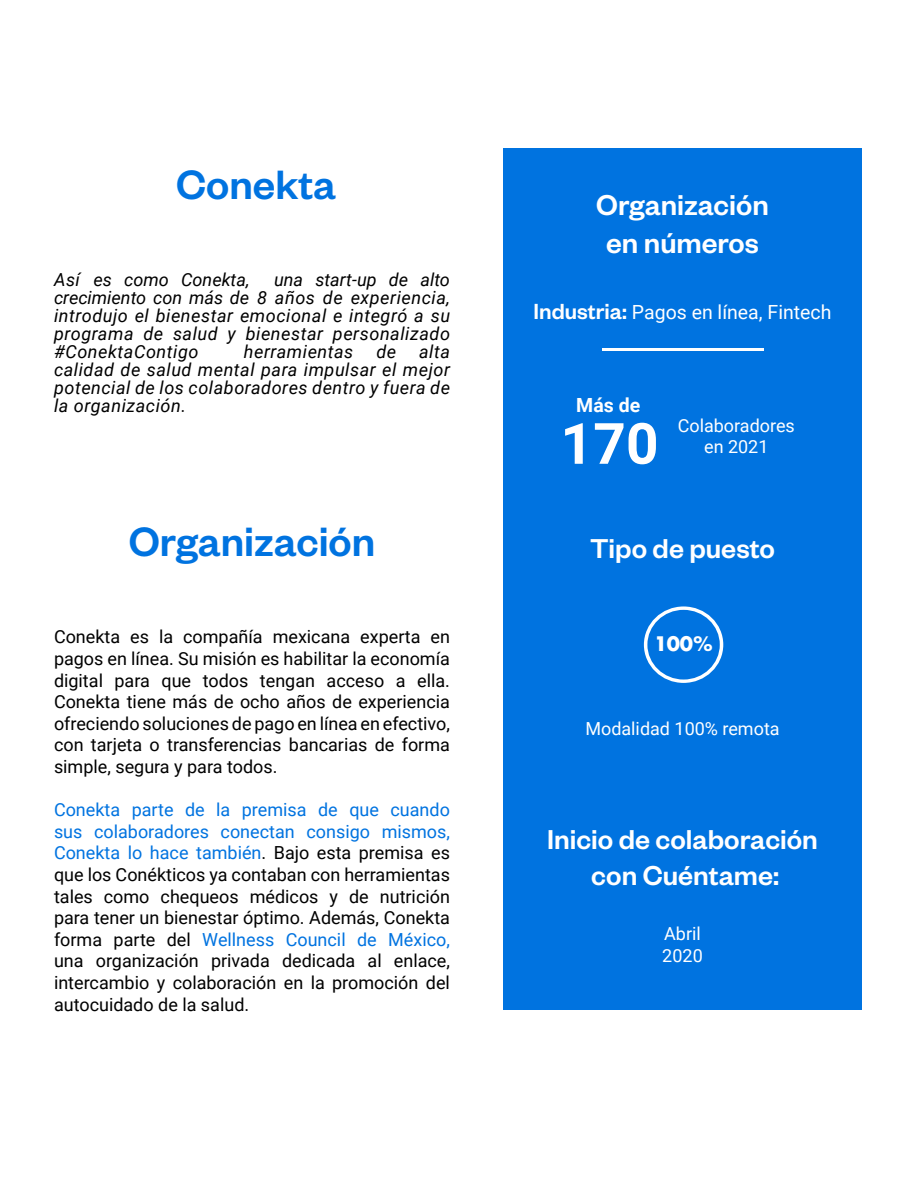
<style>
.page{position:relative;width:918px;height:1188px;background:#fff}
.page>*{position:absolute;margin:0;border:0;box-sizing:border-box;transform-origin:0 0}
.t1{font:700 57px "Roboto";color:#fff}
.t2{font:500 45px "Founders Grotesk";color:#0073e0}
.t3{font:500 31.5px/37.8px "Founders Grotesk";color:#fff;text-align:center}
.t4{font:500 30px/36px "Founders Grotesk";color:#fff;text-align:center}
.t5{font:19.5px "Roboto";color:#fff}
.t6{font:700 19.5px "Roboto";color:#fff}
.t7{font:700 19.5px "Futura";color:#fff}
.t8{font:18px/21.6px "Roboto";color:#000;text-align:justify}
.t9{font:italic 18px/18px "Roboto";letter-spacing:.03em;color:#000;text-align:justify}
.t10{font:18px/21.6px "Roboto";color:#fff;text-align:center}
.t11{font:italic 18px "Roboto";color:#000}
.s1{font-family:"Founders Grotesk";font-weight:500;font-size:24px}
.s2{color:#0073e0}
</style>
<div class="page">
<div style="left:503px;top:148px;width:359px;height:862px;background:#0073e0"></div>
<hr style="left:602px;top:348px;width:161px;height:3px;background:#fff">
<svg style="left:644px;top:606px;width:79px;height:77px"></svg>
<h2 class="t2" style="left:176px;top:157px;width:161px">Conekta</h2>
<p class="t11" style="left:54px;top:267px;width:197px">Así es como Conekta,</p>
<p class="t9" style="left:54px;top:269px;width:398px;text-indent:220px">una start-up de alto crecimiento con más de 8 años de experiencia, introdujo el bienestar emocional e integró a su programa de salud y bienestar personalizado #ConektaContigo</p>
<p class="t9" style="left:54px;top:341px;width:398px;text-indent:365px">alta calidad de salud mental para impulsar el mejor potencial de los colaboradores dentro y fuera de la organización.</p>
<p class="t9" style="left:244px;top:341px;width:111px">herramientas</p>
<p class="t9" style="left:376px;top:341px;width:21px">de</p>
<h2 class="t2" style="left:129px;top:513px;width:248px">Organización</h2>
<h3 class="t3" style="left:596px;top:185px;width:174px">Organización en números</h3>
<p class="t5" style="left:534px;top:298px;width:299px"><span class="s1">Industria:</span> Pagos en línea, Fintech</p>
<p class="t6" style="left:576px;top:392px;width:65px">Más de</p>
<h1 class="t1" style="left:560px;top:404px;width:100px">170</h1>
<p class="t10" style="left:678px;top:414px;width:119px">Colaboradores en 2021</p>
<h3 class="t4" style="left:590px;top:529px;width:186px">Tipo de puesto</h3>
<p class="t8" style="left:54px;top:626px;width:398px">Conekta es la compañía mexicana experta en</p>
<p class="t7" style="left:654px;top:630px;width:60px">100%</p>
<p class="t8" style="left:54px;top:647px;width:398px">pagos en línea. Su misión es habilitar la economía digital para que todos tengan acceso a ella.<br>Conekta tiene más de ocho años de experiencia ofreciendo soluciones de pago en línea en efectivo, con tarjeta o transferencias bancarias de forma simple, segura y para todos.</p>
<p class="t8" style="left:54px;top:798px;width:398px"><span class="s2">Conekta parte de la premisa de que cuando sus colaboradores conectan consigo mismos, Conekta lo hace también</span>. Bajo esta premisa es que los Conékticos ya contaban con herramientas tales como chequeos médicos y de nutrición para tener un bienestar óptimo. Además, Conekta forma parte del <span class="s2">Wellness Council de México, </span>una organización privada dedicada al enlace, intercambio y colaboración en la promoción del autocuidado de la salud.</p>
<p class="t10" style="left:585px;top:718px;width:196px">Modalidad 100% remota</p>
<h3 class="t4" style="left:547px;top:820px;width:272px">Inicio de colaboración con Cuéntame:</h3>
<p class="t10" style="left:662px;top:923px;width:42px;text-align:left">Abril<br>2020</p>
</div>
